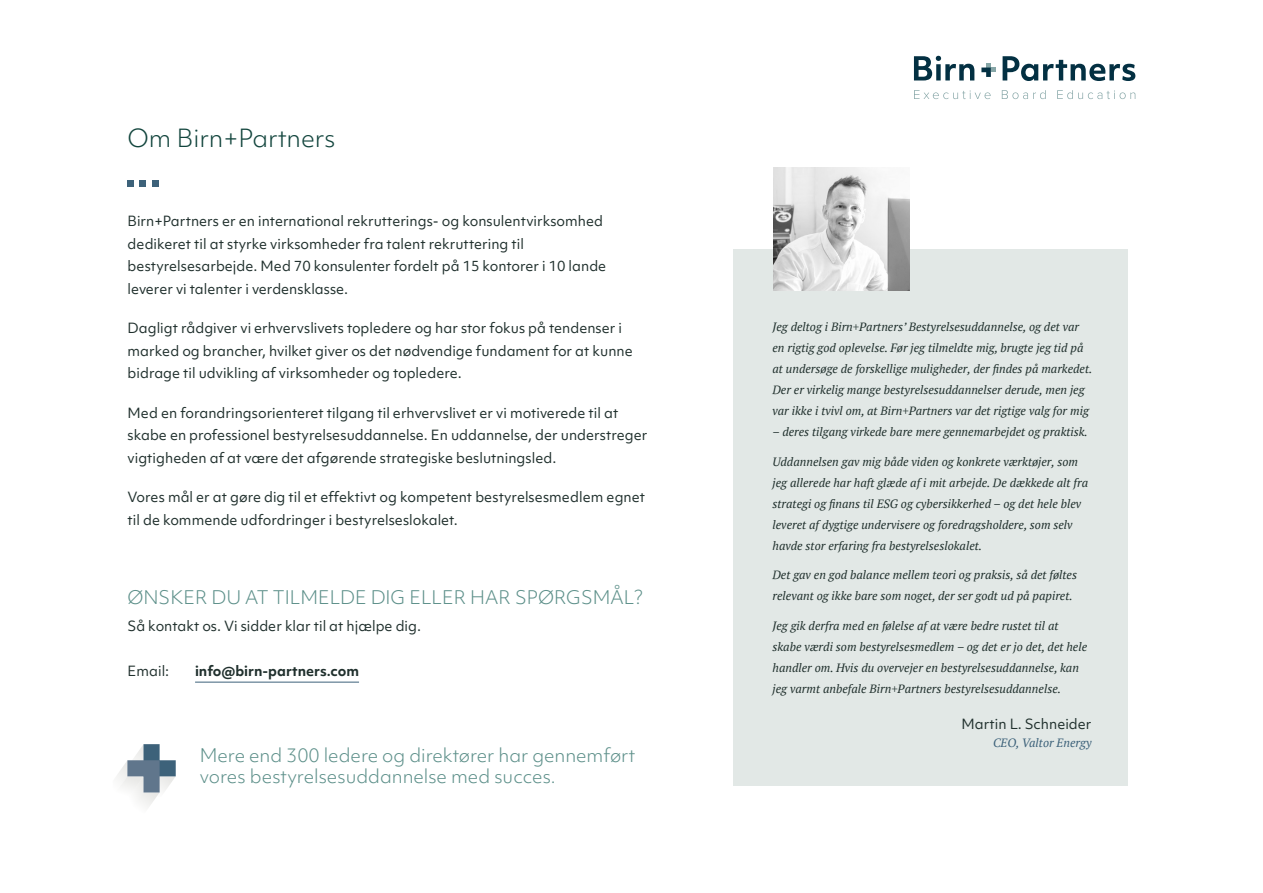
<style>
.page{position:relative;width:1263px;height:893px;background:#fff}
.page>*{position:absolute;margin:0;border:0;box-sizing:border-box;transform-origin:0 0}
.Main_H1_-_dark{font:300 24px "Objektiv Mk 1";color:#12453d}
.H2_main{font:300 18px/21.6px "Objektiv Mk 1";color:#5c8f89}
.Body_-_dark{font:13.5px/22.5px "Objektiv Mk 1";color:#20302d}
.Body_-_dark-2{font:700 13.5px "Objektiv Mk 1";color:#20302d}
.Body_-_dark-3{font:italic 12px/21px "PT Serif";color:#20302d}
.Body_-_dark-4{font:italic 12px "PT Serif";color:#3d627a}
</style>
<div class="page">
<svg style="left:914px;top:90px;width:77px;height:9px"></svg>
<svg style="left:1002px;top:90px;width:44px;height:9px"></svg>
<svg style="left:1057px;top:90px;width:78px;height:9px"></svg>
<svg style="left:914px;top:56px;width:60px;height:24px"></svg>
<svg style="left:1002px;top:56px;width:133px;height:25px"></svg>
<svg style="left:981px;top:63px;width:14px;height:14px"></svg>
<div style="left:733px;top:249px;width:395px;height:536px;background:#e2e8e6"></div>
<div style="left:128px;top:180px;width:6px;height:7px;background:#3d627a"></div>
<div style="left:140px;top:180px;width:6px;height:7px;background:#3d627a"></div>
<div style="left:152px;top:180px;width:6px;height:7px;background:#3d627a"></div>
<hr style="left:195px;top:682px;width:164px;height:1px;background:#3d627a">
<svg style="left:117px;top:744px;width:59px;height:63px"></svg>
<img style="left:773px;top:167px;width:136px;height:124px">
<p class="Main_H1_-_dark" style="left:128px;top:122px;width:209px">Om Birn+Partners</p>
<p class="Body_-_dark" style="left:128px;top:210px;width:480px">Birn+Partners er en international rekrutterings- og konsulentvirksomhed dedikeret til at styrke virksomheder fra talent rekruttering til bestyrelsesarbejde. Med 70 konsulenter fordelt på 15 kontorer i 10 lande leverer vi talenter i verdensklasse.</p>
<p class="Body_-_dark" style="left:128px;top:317px;width:507px">Dagligt rådgiver vi erhvervslivets topledere og har stor fokus på tendenser i marked og brancher, hvilket giver os det nødvendige fundament for at kunne bidrage til udvikling af virksomheder og topledere.</p>
<p class="Body_-_dark" style="left:128px;top:401px;width:521px">Med en forandringsorienteret tilgang til erhvervslivet er vi motiverede til at skabe en professionel bestyrelsesuddannelse. En uddannelse, der understreger vigtigheden af at være det afgørende strategiske beslutningsled.</p>
<p class="Body_-_dark" style="left:128px;top:486px;width:519px">Vores mål er at gøre dig til et effektivt og kompetent bestyrelsesmedlem egnet til de kommende udfordringer i bestyrelseslokalet.</p>
<p class="H2_main" style="left:128px;top:587px;width:517px">ØNSKER DU AT TILMELDE DIG ELLER HAR SPØRGSMÅL?</p>
<p class="Body_-_dark" style="left:128px;top:615px;width:295px">Så kontakt os. Vi sidder klar til at hjælpe dig.</p>
<p class="Body_-_dark" style="left:128px;top:660px;width:43px">Email:</p>
<p class="Body_-_dark-2" style="left:195px;top:661px;width:165px">info@birn-partners.com</p>
<p class="H2_main" style="left:200px;top:744px;width:437px">Mere end 300 ledere og direktører har gennemført vores bestyrelsesuddannelse med succes.</p>
<p class="Body_-_dark-3" style="left:772px;top:316px;width:321px">Jeg deltog i Birn+Partners’ Bestyrelsesuddannelse, og det var en rigtig god oplevelse. Før jeg tilmeldte mig, brugte jeg tid på at undersøge de forskellige muligheder, der findes på markedet.<br>Der er virkelig mange bestyrelsesuddannelser derude, men jeg var ikke i tvivl om, at Birn+Partners var det rigtige valg for mig</p>
<p class="Body_-_dark-3" style="left:772px;top:421px;width:317px">– deres tilgang virkede bare mere gennemarbejdet og praktisk.</p>
<p class="Body_-_dark-3" style="left:772px;top:451px;width:317px">Uddannelsen gav mig både viden og konkrete værktøjer, som jeg allerede har haft glæde af i mit arbejde. De dækkede alt fra strategi og finans til ESG og cybersikkerhed – og det hele blev leveret af dygtige undervisere og foredragsholdere, som selv havde stor erfaring fra bestyrelseslokalet.</p>
<p class="Body_-_dark-3" style="left:772px;top:564px;width:306px">Det gav en god balance mellem teori og praksis, så det føltes relevant og ikke bare som noget, der ser godt ud på papiret.</p>
<p class="Body_-_dark-3" style="left:772px;top:615px;width:316px">Jeg gik derfra med en følelse af at være bedre rustet til at skabe værdi som bestyrelsesmedlem – og det er jo det, det hele handler om. Hvis du overvejer en bestyrelsesuddannelse, kan jeg varmt anbefale Birn+Partners bestyrelsesuddannelse.</p>
<p class="Body_-_dark" style="left:961px;top:712px;width:132px">Martin L. Schneider</p>
<p class="Body_-_dark-4" style="left:993px;top:735px;width:100px">CEO, Valtor Energy</p>
</div>
